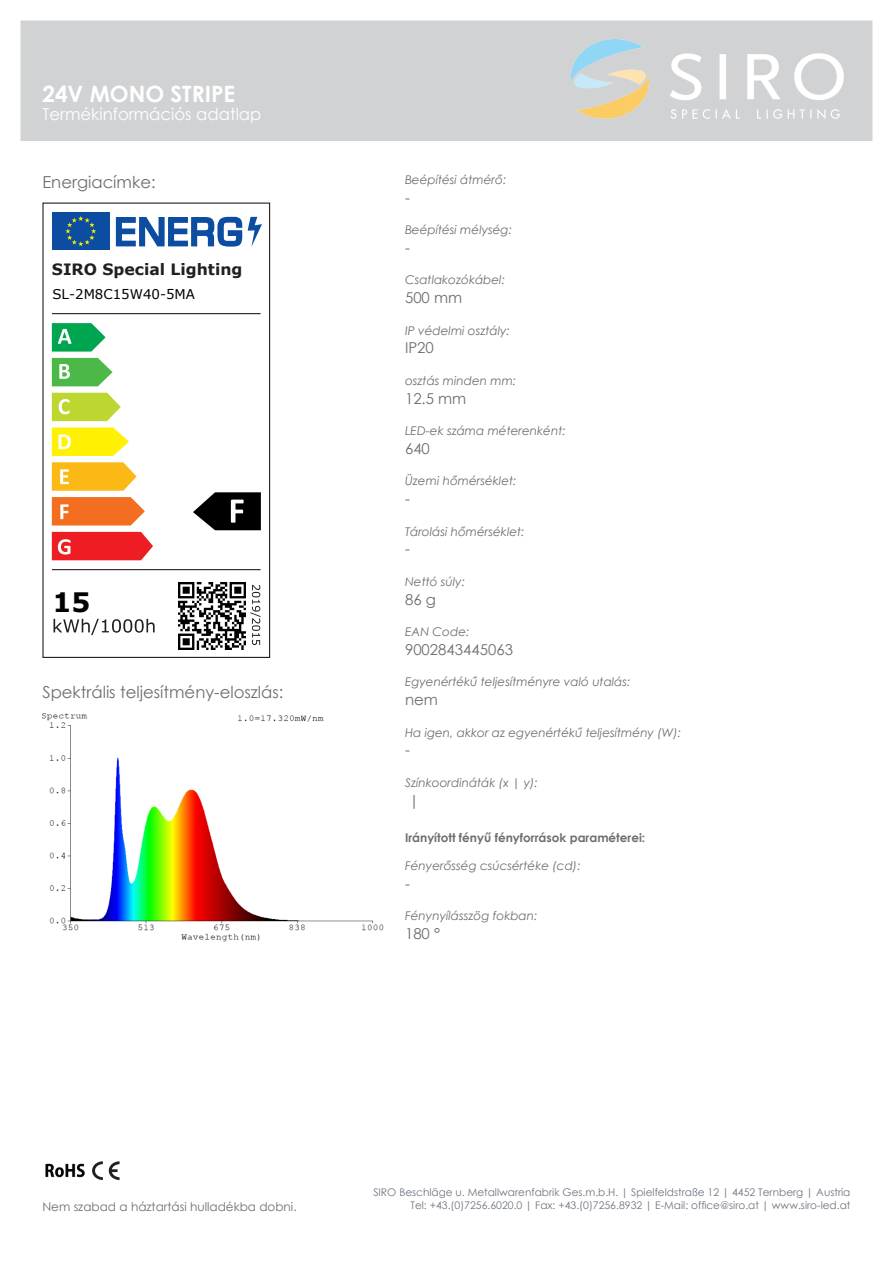
<style>
.page{position:relative;width:893px;height:1263px;background:#fff}
.page>*{position:absolute;margin:0;border:0;box-sizing:border-box;transform-origin:0 0}
.t1{font:700 26.85px "Verdana";color:#000}
.t2{font:700 22.5px "Century Gothic";color:#fff}
.t3{font:16.5px "Century Gothic";color:#6e6e6e}
.t4{font:16.5px "Century Gothic";color:#fff}
.t5{font:700 15.6px "Verdana";color:#231f20}
.t6{font:15px "Century Gothic";color:#6e6e6e}
.t7{font:13.35px "Verdana";color:#000}
.t8{font:italic 12px "Century Gothic";color:#6e6e6e}
.t9{font:700 12px "Century Gothic";color:#6e6e6e}
.t10{font:12px "Century Gothic";color:#6e6e6e}
.t11{font:10.5px/12.6px "Century Gothic";color:#6d747f;text-align:right}
.s1{font-style:inherit}
</style>
<div class="page">
<div style="left:21px;top:21px;width:851px;height:120px;background:#d1d2d4"></div>
<img style="left:571px;top:40px;width:272px;height:78px">
<img style="left:45px;top:1163px;width:40px;height:15px">
<svg style="left:92px;top:1161px;width:27px;height:19px"></svg>
<div style="left:52px;top:212px;width:58px;height:38px;background:#0d4da1"></div>
<svg style="left:65px;top:216px;width:31px;height:30px"></svg>
<svg style="left:116px;top:217px;width:126px;height:30px"></svg>
<svg style="left:248px;top:217px;width:14px;height:30px"></svg>
<svg style="left:52px;top:323px;width:54px;height:29px"></svg>
<svg style="left:52px;top:358px;width:61px;height:28px"></svg>
<svg style="left:52px;top:393px;width:69px;height:28px;background:#c7db4d"></svg>
<svg style="left:52px;top:427px;width:77px;height:29px;background:#fff32b"></svg>
<svg style="left:52px;top:462px;width:85px;height:29px;background:#fcc133"></svg>
<svg style="left:52px;top:497px;width:93px;height:28px;background:#f47d38"></svg>
<svg style="left:52px;top:532px;width:101px;height:28px;background:#ef3237"></svg>
<svg style="left:54px;top:619px;width:101px;height:16px"></svg>
<hr style="left:52px;top:313px;width:209px;height:1px;background:#231f20">
<hr style="left:52px;top:569px;width:209px;height:1px;background:#231f20">
<svg style="left:250px;top:585px;width:11px;height:60px"></svg>
<svg style="left:193px;top:492px;width:68px;height:38px"></svg>
<div style="left:42px;top:203px;width:228px;height:455px;border:1px solid #231f20"></div>
<img style="left:179px;top:582px;width:67px;height:67px">
<img style="left:42px;top:713px;width:342px;height:229px">
<h2 class="t2" style="left:42px;top:80px;width:194px">24V MONO STRIPE</h2>
<h3 class="t4" style="left:42px;top:104px;width:221px">Termékinformációs adatlap</h3>
<h3 class="t3" style="left:42px;top:171px;width:115px">Energiacímke:</h3>
<h3 class="t5" style="left:52px;top:259px;width:192px"><span class="s1">SIRO</span> Special Lighting</h3>
<p class="t7" style="left:52px;top:285px;width:144px">SL-2M8C15W40-5MA</p>
<h1 class="t1" style="left:52px;top:585px;width:40px">15</h1>
<h3 class="t3" style="left:42px;top:681px;width:242px">Spektrális teljesítmény-eloszlás:</h3>
<p class="t8" style="left:405px;top:172px;width:103px">Beépítési átmérő:</p>
<p class="t6" style="left:405px;top:188px;width:6px">-</p>
<p class="t8" style="left:405px;top:222px;width:108px">Beépítési mélység:</p>
<p class="t6" style="left:405px;top:238px;width:6px">-</p>
<p class="t8" style="left:405px;top:273px;width:101px">Csatlakozókábel:</p>
<p class="t6" style="left:405px;top:288px;width:59px">500 mm</p>
<p class="t8" style="left:405px;top:323px;width:106px">IP védelmi osztály:</p>
<p class="t6" style="left:405px;top:339px;width:30px">IP20</p>
<p class="t8" style="left:405px;top:373px;width:113px">osztás minden mm:</p>
<p class="t6" style="left:405px;top:389px;width:63px">12.5 mm</p>
<p class="t8" style="left:405px;top:423px;width:162px">LED-ek száma méterenként:</p>
<p class="t6" style="left:405px;top:439px;width:26px">640</p>
<p class="t8" style="left:405px;top:474px;width:113px">Üzemi hőmérséklet:</p>
<p class="t6" style="left:405px;top:489px;width:6px">-</p>
<p class="t8" style="left:405px;top:524px;width:121px">Tárolási hőmérséklet:</p>
<p class="t6" style="left:405px;top:540px;width:6px">-</p>
<p class="t8" style="left:405px;top:574px;width:62px">Nettó súly:</p>
<p class="t6" style="left:405px;top:590px;width:32px">86 g</p>
<p class="t8" style="left:405px;top:624px;width:66px">EAN Code:</p>
<p class="t6" style="left:405px;top:640px;width:110px">9002843445063</p>
<p class="t8" style="left:405px;top:675px;width:227px">Egyenértékű teljesítményre való utalás:</p>
<p class="t6" style="left:405px;top:690px;width:34px">nem</p>
<p class="t8" style="left:405px;top:725px;width:278px">Ha igen, akkor az egyenértékű teljesítmény (W):</p>
<p class="t6" style="left:405px;top:741px;width:6px">-</p>
<p class="t8" style="left:405px;top:775px;width:134px">Színkoordináták (x | y):</p>
<p class="t6" style="left:409px;top:791px;width:12px">|</p>
<p class="t9" style="left:405px;top:830px;width:242px">Irányított fényű fényforrások paraméterei:</p>
<p class="t8" style="left:405px;top:858px;width:177px">Fényerősség csúcsértéke (cd):</p>
<p class="t6" style="left:405px;top:874px;width:6px">-</p>
<p class="t8" style="left:405px;top:909px;width:134px">Fénynyílásszög fokban:</p>
<p class="t6" style="left:405px;top:924px;width:37px">180 °</p>
<p class="t10" style="left:42px;top:1199px;width:256px">Nem szabad a háztartási hulladékba dobni.</p>
<p class="t11" style="left:373px;top:1186px;width:479px">SIRO Beschläge u. Metallwarenfabrik Ges.m.b.H. | Spielfeldstraße 12 | 4452 Ternberg | Austria<br>Tel: +43.(0)7256.6020.0 | Fax: +43.(0)7256.8932 | E-Mail: office@siro.at | www.siro-led.at</p>
</div>
